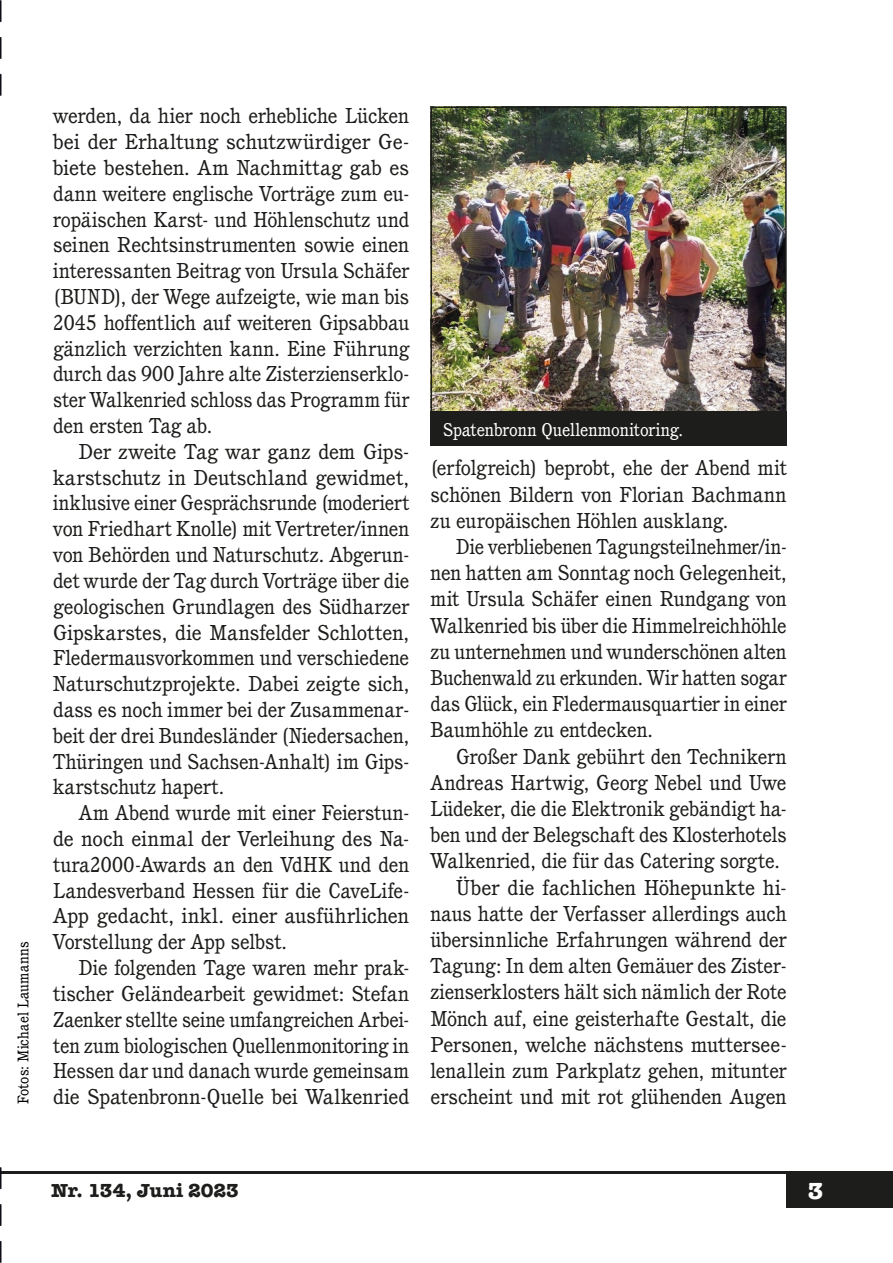
<style>
.page{position:relative;width:893px;height:1263px;background:#fff}
.page>*{position:absolute;margin:0;border:0;box-sizing:border-box;transform-origin:0 0}
.t1{font:700 24px "American Typewriter";color:#fff}
.Body{font:21px/25.8px "Cushing";color:#1d1d1b;text-align:justify}
.Body-2{font:21px/26.2px "Cushing";color:#1d1d1b;text-align:justify;scale:1.05 1}
.t2{font:700 19.5px "American Typewriter";letter-spacing:-.005em;color:#1d1d1b}
.t3{font:18px "Cushing";letter-spacing:-.01em;color:#fff}
.t4{font:15px "Cushing";letter-spacing:.01em;color:#000}
</style>
<div class="page">
<div style="left:787px;top:1174px;width:106px;height:34px;background:#1d1d1b"></div>
<hr style="left:0;top:1171px;width:893px;height:3px;background:#1d1d1b">
<svg style="left:0;top:1168px;width:2px;height:94px"></svg>
<svg style="left:0;top:1px;width:2px;height:94px"></svg>
<img style="left:434px;top:109px;width:350px;height:302px">
<div style="left:431px;top:106px;width:356px;height:308px;border:2px solid #1d1d1b"></div>
<div style="left:431px;top:411px;width:356px;height:35px;background:#1d1d1b"></div>
<p class="t4" style="left:14px;top:1104px;width:164px;rotate:-90deg">Fotos: Michael Laumanns</p>
<p class="Body" style="left:53px;top:103px;width:358px">werden, da hier noch erhebliche Lücken bei der Erhaltung schutzwürdiger Ge&shy;biete bestehen. Am Nachmittag gab es dann weitere englische Vorträge zum eu&shy;ropäischen Karst- und Höhlenschutz und seinen Rechtsinstrumenten sowie einen interessanten Beitrag von Ursula Schäfer (BUND), der Wege aufzeigte, wie man bis 2045 hoffentlich auf weiteren Gipsabbau gänzlich verzichten kann. Eine Führung durch das 900 Jahre alte Zisterzienserklo&shy;ster Walkenried schloss das Programm für den ersten Tag ab.</p>
<p class="Body" style="left:53px;top:438px;width:358px;text-indent:26px">Der zweite Tag war ganz dem Gips&shy;karstschutz in Deutschland gewidmet, inklusive einer Gesprächsrunde (moderiert von Friedhart Knolle) mit Vertreter/innen von Behörden und Naturschutz. Abgerun&shy;det wurde der Tag durch Vorträge über die geologischen Grundlagen des Südharzer Gipskarstes, die Mansfelder Schlotten, Fledermausvorkommen und verschiedene Naturschutzprojekte. Dabei zeigte sich, dass es noch immer bei der Zusammenar&shy;beit der drei Bundesländer (Niedersachen, Thüringen und Sachsen-Anhalt) im Gips&shy;karstschutz hapert.</p>
<p class="Body" style="left:53px;top:800px;width:358px;text-indent:26px">Am Abend wurde mit einer Feierstun&shy;de noch einmal der Verleihung des Na&shy;tura2000-Awards an den VdHK und den Landesverband Hessen für die CaveLife-App gedacht, inkl. einer ausführlichen Vorstellung der App selbst.</p>
<p class="Body" style="left:53px;top:954px;width:358px;text-indent:26px">Die folgenden Tage waren mehr prak&shy;tischer Geländearbeit gewidmet: Stefan Zaenker stellte seine umfangreichen Arbei&shy;ten zum biologischen Quellenmonitoring in Hessen dar und danach wurde gemeinsam die Spatenbronn-Quelle bei Walkenried</p>
<p class="t3" style="left:443px;top:418px;width:241px">Spatenbronn Quellenmonitoring.</p>
<p class="Body" style="left:431px;top:455px;width:358px;line-height:26.2px">(erfolgreich) beprobt, ehe der Abend mit schönen Bildern von Florian Bachmann zu europäischen Höhlen ausklang.</p>
<p class="Body" style="left:431px;top:533px;width:358px;line-height:26.2px;text-indent:26px">Die verbliebenen Tagungsteilnehmer/in&shy;nen hatten am Sonntag noch Gelegenheit, mit Ursula Schäfer einen Rundgang von Walkenried bis über die Himmelreichhöhle zu unternehmen und wunderschönen alten Buchenwald zu erkunden. Wir hatten sogar das Glück, ein Fledermausquartier in einer Baumhöhle zu entdecken.</p>
<p class="Body" style="left:431px;top:743px;width:358px;line-height:26.2px;text-indent:26px">Großer Dank gebührt den Technikern Andreas Hartwig, Georg Nebel und Uwe Lüdeker, die die Elektronik gebändigt ha&shy;ben und der Belegschaft des Klosterhotels Walkenried, die für das Catering sorgte.</p>
<p class="Body-2" style="left:431px;top:874px;width:341px;text-indent:26px">Über die fachlichen Höhepunkte hi&shy;naus hatte der Verfasser allerdings auch übersinnliche Erfahrungen während der Tagung: In dem alten Gemäuer des Zister&shy;zienserklosters hält sich nämlich der Rote Mönch auf, eine geisterhafte Gestalt, die Personen, welche nächstens muttersee&shy;lenallein zum Parkplatz gehen, mitunter erscheint und mit rot glühenden Augen</p>
<p class="t2" style="left:51px;top:1174px;width:189px">Nr. 134, Juni 2023</p>
<p class="t1" style="left:808px;top:1170px;width:17px">3</p>
</div>
